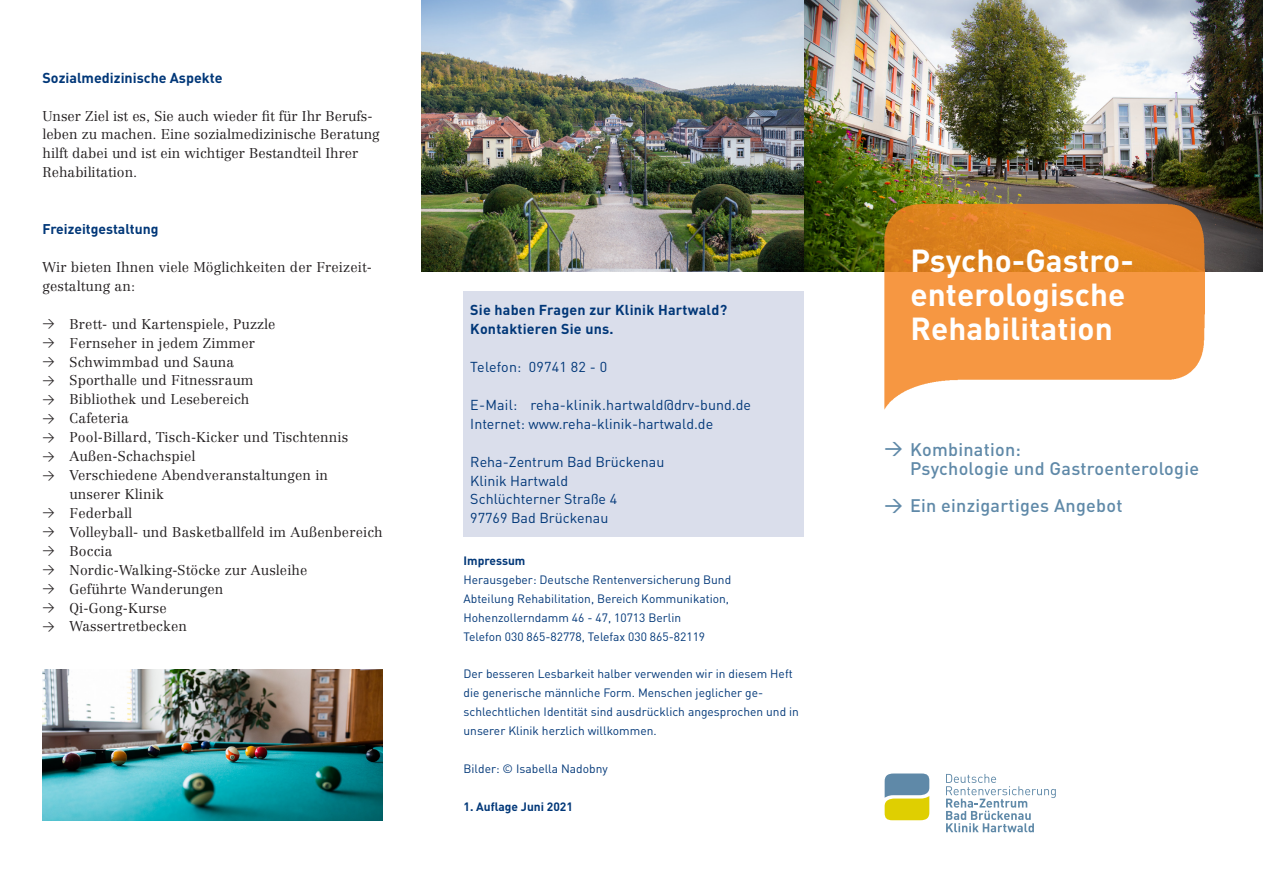
<style>
.page{position:relative;width:1263px;height:893px;background:#fff}
.page>*{position:absolute;margin:0;border:0;box-sizing:border-box;transform-origin:0 0}
._10_Titelseite_Übers{font:700 31.5px/34px "DIN Pro DR Vp";letter-spacing:.005em;color:#fff}
.t1{font:500 18px/18.8px "DIN Pro DR Vp";letter-spacing:.015em;color:#5f89a8}
.t2{font:14.25px "DIN Pro DR Vp";color:#013778}
.Absatzformat_1{font:700 14.25px/18.9px "DIN Pro DR Vp";letter-spacing:.015em;color:#013778}
.Flyer_Fliesstext{font:300 13.95px/18.9px "Centennial DRV";letter-spacing:.01em;color:#231f20}
.t3{font:700 13.95px "DIN Pro DR Vp";color:#013778}
.t4{font:12px/18.9px "DIN Pro DR Vp";color:#013778}
.t5{font:700 12px "DIN Pro DR Vp";color:#013778}
.s1{font-family:"DIN Pro DR Vp";font-weight:400;font-size:12px}
.s2{font-weight:700}
</style>
<div class="page">
<img style="left:421px;top:0;width:842px;height:272px">
<img style="left:884px;top:194px;width:351px;height:216px">
<div style="left:463px;top:291px;width:341px;height:246px;background:#dadeeb"></div>
<svg style="left:885px;top:773px;width:44px;height:47px;background:#a8b466"></svg>
<svg style="left:946px;top:774px;width:110px;height:58px"></svg>
<img style="left:43px;top:669px;width:340px;height:152px">
<p class="Absatzformat_1" style="left:43px;top:68px;width:182px">Sozialmedizinische Aspekte</p>
<p class="Flyer_Fliesstext" style="left:43px;top:106px;width:339px">Unser Ziel ist es, Sie auch wieder fit für Ihr Berufs&shy;leben zu machen. Eine sozialmedizinische Beratung hilft dabei und ist ein wichtiger Bestandteil Ihrer Rehabilitation.</p>
<p class="t3" style="left:43px;top:220px;width:117px">Freizeitgestaltung</p>
<p class="Flyer_Fliesstext" style="left:43px;top:257px;width:331px">Wir bieten Ihnen viele Möglichkeiten der Freizeit&shy;gestaltung an:</p>
<p class="Flyer_Fliesstext" style="left:43px;top:314px;width:234px"><span class="s1">&gt;</span> Brett- und Kartenspiele, Puzzle</p>
<p class="Flyer_Fliesstext" style="left:43px;top:333px;width:214px"><span class="s1">&gt;</span> Fernseher in jedem Zimmer</p>
<p class="Flyer_Fliesstext" style="left:43px;top:352px;width:193px"><span class="s1">&gt;</span> Schwimmbad und Sauna</p>
<p class="Flyer_Fliesstext" style="left:43px;top:371px;width:213px"><span class="s1">&gt;</span> Sporthalle und Fitnessraum</p>
<p class="Flyer_Fliesstext" style="left:43px;top:390px;width:208px"><span class="s1">&gt;</span> Bibliothek und Lesebereich</p>
<p class="Flyer_Fliesstext" style="left:43px;top:409px;width:88px"><span class="s1">&gt;</span> Cafeteria</p>
<p class="Flyer_Fliesstext" style="left:43px;top:428px;width:307px"><span class="s1">&gt;</span> Pool-Billard, Tisch-Kicker und Tischtennis</p>
<p class="Flyer_Fliesstext" style="left:43px;top:447px;width:154px"><span class="s1">&gt;</span> Außen-Schachspiel</p>
<p class="Flyer_Fliesstext" style="left:70px;top:466px;width:260px;text-indent:-27px"><span class="s1">&gt;</span> Verschiedene Abendveranstaltungen in unserer Klinik</p>
<p class="Flyer_Fliesstext" style="left:43px;top:503px;width:91px"><span class="s1">&gt;</span> Federball</p>
<p class="Flyer_Fliesstext" style="left:43px;top:522px;width:342px"><span class="s1">&gt;</span> Volleyball- und Basketballfeld im Außenbereich</p>
<p class="Flyer_Fliesstext" style="left:43px;top:541px;width:72px"><span class="s1">&gt;</span> Boccia</p>
<p class="Flyer_Fliesstext" style="left:43px;top:560px;width:266px"><span class="s1">&gt;</span> Nordic-Walking-Stöcke zur Ausleihe</p>
<p class="Flyer_Fliesstext" style="left:43px;top:579px;width:182px"><span class="s1">&gt;</span> Geführte Wanderungen</p>
<p class="Flyer_Fliesstext" style="left:43px;top:598px;width:126px"><span class="s1">&gt;</span> Qi-Gong-Kurse</p>
<p class="Flyer_Fliesstext" style="left:43px;top:617px;width:146px"><span class="s1">&gt;</span> Wassertretbecken</p>
<p class="Absatzformat_1" style="left:470px;top:300px;width:258px">Sie haben Fragen zur Klinik Hartwald?<br>Kontaktieren Sie uns.</p>
<p class="t2" style="left:470px;top:358px;width:139px">Telefon: 09741 82 - 0</p>
<p class="t2" style="left:470px;top:396px;width:282px">E-Mail: reha-klinik.hartwald@drv-bund.de</p>
<p class="t2" style="left:470px;top:415px;width:244px">Internet: www.reha-klinik-hartwald.de</p>
<p class="t2" style="left:470px;top:452px;width:196px">Reha-Zentrum Bad Brückenau</p>
<p class="t2" style="left:470px;top:471px;width:99px">Klinik Hartwald</p>
<p class="t2" style="left:470px;top:490px;width:148px">Schlüchterner Straße 4</p>
<p class="t2" style="left:470px;top:509px;width:139px">97769 Bad Brückenau</p>
<p class="t4" style="left:463px;top:551px;width:269px"><span class="s2">Impressum<br></span>Herausgeber: Deutsche Rentenversicherung Bund Abteilung Rehabilitation, Bereich Kommunikation, Hohenzollerndamm 46 - 47, 10713 Berlin<br>Telefon 030 865-82778, Telefax 030 865-82119</p>
<p class="t4" style="left:463px;top:664px;width:337px">Der besseren Lesbarkeit halber verwenden wir in diesem Heft die generische männliche Form. Menschen jeglicher ge&shy;schlechtlichen Identität sind ausdrücklich angesprochen und in unserer Klinik herzlich willkommen.</p>
<p class="t4" style="left:463px;top:759px;width:146px">Bilder: © Isabella Nadobny</p>
<p class="t5" style="left:463px;top:799px;width:111px">1. Auflage Juni 2021</p>
<p class="_10_Titelseite_Übers" style="left:910px;top:243px;width:225px">Psycho-Gastro&shy;enterologische<br>Rehabilitation</p>
<p class="t1" style="left:910px;top:440px;width:291px;text-indent:-26px">&gt; Kombination:<br>Psychologie und Gastroenterologie</p>
<p class="t1" style="left:884px;top:496px;width:239px">&gt; Ein einzigartiges Angebot</p>
</div>
